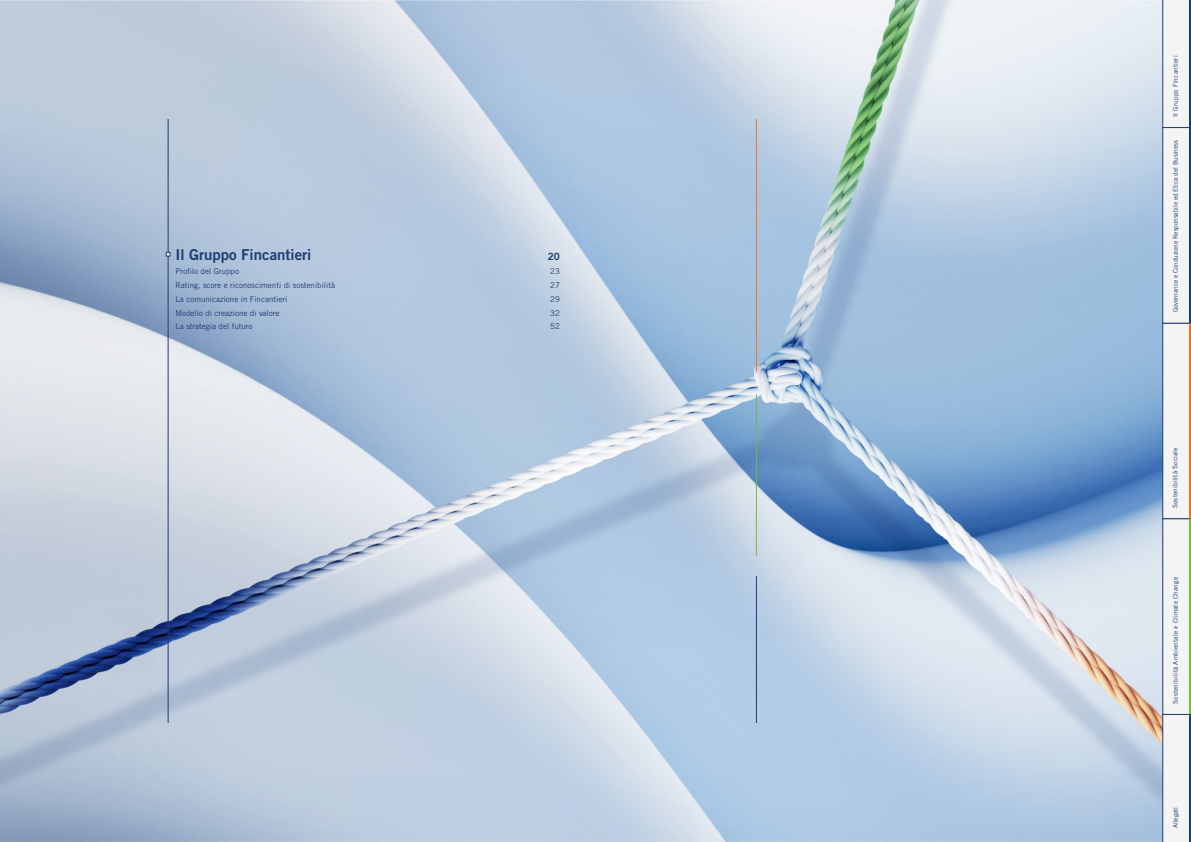
<style>
.page{position:relative;width:1191px;height:842px;background:#fff}
.page>*{position:absolute;margin:0;border:0;box-sizing:border-box;transform-origin:0 0}
.t1{font:15px "Trade Gothic LT Std Bd 2";color:#1d3c71}
.t2{font:10px "Trade Gothic LT Std Bd 2";color:#1d3c71}
.t3{font:8px/13.8px "Trade Gothic LT Std";color:#1d3c71}
.t4{font:6.5px "Trade Gothic LT Std";letter-spacing:.02em;color:#1d3c71}
.t5{font:6.5px "Trade Gothic LT Std";letter-spacing:-.01em;color:#1d3c71}
.t6{font:6.5px "Trade Gothic LT Std";color:#1d3c71}
</style>
<div class="page">
<img style="left:0;top:0;width:1162px;height:842px">
<svg style="left:1162px;top:0;width:27px;height:127px"></svg>
<hr style="left:168px;top:119px;width:1px;height:604px;background:#1d3c71">
<svg style="left:166px;top:252px;width:4px;height:4px"></svg>
<hr style="left:756px;top:576px;width:1px;height:147px;background:#1d3c71">
<hr style="left:756px;top:119px;width:1px;height:253px;background:#ee752a">
<hr style="left:756px;top:394px;width:1px;height:161px;background:#76b843">
<svg style="left:1162px;top:714px;width:27px;height:128px"></svg>
<div style="left:1162px;top:323px;width:29px;height:196px;background:#f5f4f4;border:1px solid #1d3c71"></div>
<div style="left:1162px;top:519px;width:29px;height:195px;background:#f5f4f4;border:1px solid #1d3c71"></div>
<div style="left:1162px;top:127px;width:29px;height:196px;background:#f5f4f4;border:1px solid #1d3c71"></div>
<hr style="left:1189px;top:519px;width:2px;height:195px;background:#76b843">
<hr style="left:1189px;top:323px;width:2px;height:196px;background:#ee752a">
<hr style="left:1189px;top:128px;width:2px;height:195px;background:#1d3c71">
<hr style="left:1189px;top:0;width:2px;height:127px;background:#1d3c71">
<hr style="left:1189px;top:714px;width:2px;height:128px;background:#1d3c71">
<h1 class="t1" style="left:175px;top:245px;width:137px">Il Gruppo Fincantieri</h1>
<p class="t3" style="left:175px;top:264px;width:161px">Profilo del Gruppo<br>Rating, score e riconoscimenti di sostenibilità</p>
<p class="t3" style="left:175px;top:306px;width:105px">Modello di creazione di valore</p>
<p class="t3" style="left:175px;top:292px;width:113px">La comunicazione in Fincantieri</p>
<p class="t3" style="left:175px;top:320px;width:79px">La strategia del futuro</p>
<p class="t2" style="left:548px;top:250px;width:14px">20</p>
<p class="t3" style="left:550px;top:264px;width:11px">23<br>27</p>
<p class="t3" style="left:550px;top:306px;width:11px">32</p>
<p class="t3" style="left:550px;top:292px;width:11px">29</p>
<p class="t3" style="left:550px;top:320px;width:11px">52</p>
<p class="t4" style="left:1171px;top:117px;width:63px;rotate:-90deg">Il Gruppo Fincantieri</p>
<p class="t5" style="left:1171px;top:312px;width:173px;rotate:-90deg">Governance e Conduzione Responsabile ed Etica del Business</p>
<p class="t4" style="left:1171px;top:508px;width:62px;rotate:-90deg">Sostenibilità Sociale</p>
<p class="t4" style="left:1171px;top:704px;width:128px;rotate:-90deg">Sostenibilità Ambientale e Climate Change</p>
<p class="t6" style="left:1171px;top:828px;width:23px;rotate:-90deg">Allegati</p>
</div>
